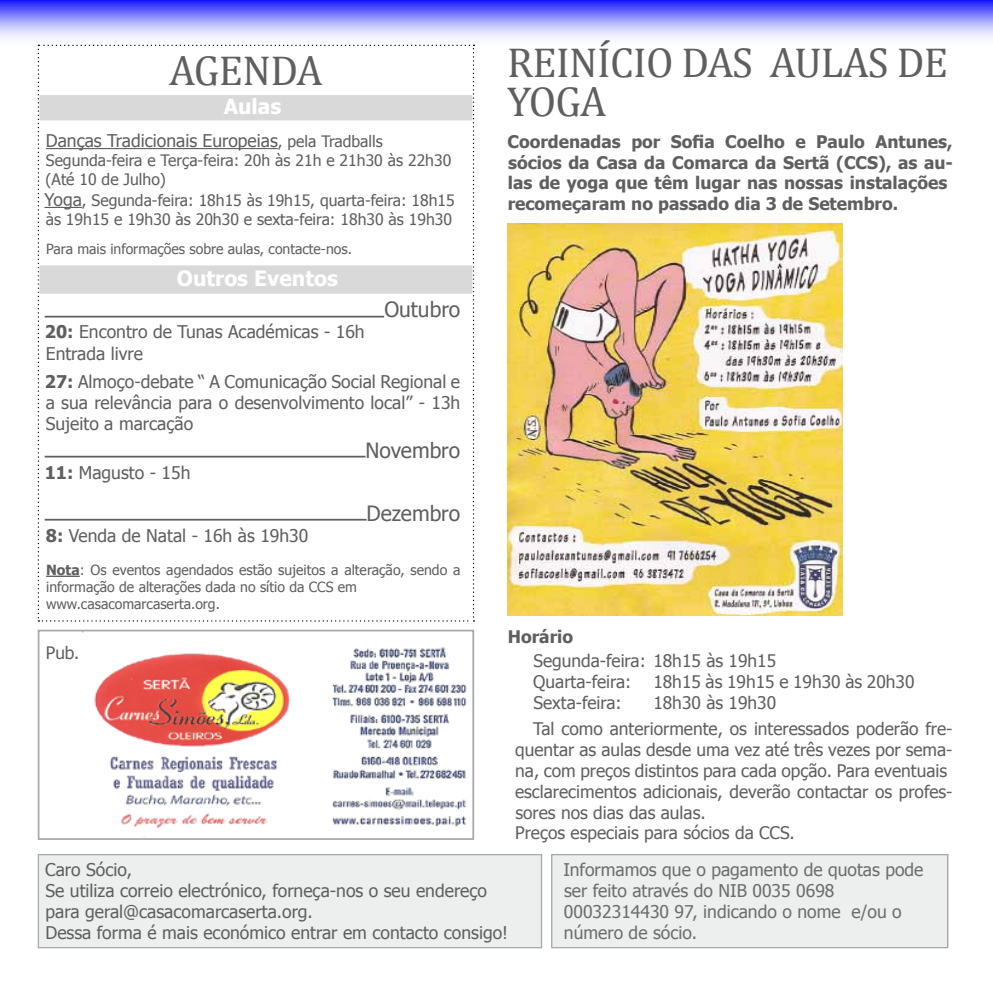
<style>
.page{position:relative;width:993px;height:993px;background:#fff}
.page>*{position:absolute;margin:0;border:0;box-sizing:border-box;transform-origin:0 0}
.t1{font:42px/38.5px "Cambria";letter-spacing:-.015em;color:#5f5f5f}
.t2{font:21px "Tahoma";color:#5f5f5f}
.t3{font:700 21px "Tahoma";color:#fff}
.t4{font:17.5px/21px "Tahoma";color:#5f5f5f}
.t5{font:17.32px/20.8px "Tahoma";color:#5f5f5f}
.t6{font:700 17.32px/20.8px "Tahoma";color:#5f5f5f}
.t7{font:17.15px "Tahoma";color:#5f5f5f}
.t8{font:15.75px/18.9px "Tahoma";color:#5f5f5f}
.t9{font:14px/16.8px "Tahoma";color:#5f5f5f}
.s1{font-size:15.75px}
.s2{font-size:17.5px}
.s3{font-weight:700}
</style>
<div class="page">
<div style="left:38px;top:854px;width:504px;height:93px;background:#edeeee"></div>
<svg style="left:0;top:0;width:992px;height:46px"></svg>
<svg style="left:38px;top:45px;width:436px;height:576px"></svg>
<div style="left:38px;top:263px;width:436px;height:32px;background:#d9d9d9;border:2px solid #fff"></div>
<hr style="left:46px;top:575px;width:34px;height:1px;background:#5f5f5f">
<div style="left:551px;top:854px;width:396px;height:93px;background:#edeeee"></div>
<div style="left:38px;top:853px;width:504px;height:94px;border:1px solid #a7a9ac"></div>
<hr style="left:45px;top:315px;width:339px;height:2px;background:#5f5f5f">
<hr style="left:45px;top:455px;width:320px;height:2px;background:#5f5f5f">
<hr style="left:45px;top:518px;width:321px;height:2px;background:#5f5f5f">
<img style="left:507px;top:223px;width:334px;height:392px">
<img style="left:82px;top:632px;width:385px;height:196px">
<div style="left:38px;top:629px;width:436px;height:210px;border:2px solid #a7a9ac"></div>
<h1 class="t1" style="left:169px;top:51px;width:155px">AGENDA</h1>
<p class="t3" style="left:223px;top:91px;width:59px">Aulas</p>
<p class="t4" style="left:46px;top:129px;width:338px">Danças Tradicionais Europeias<span class="s1">, pela Tradballs</span></p>
<p class="t8" style="left:46px;top:150px;width:407px">Segunda-feira e Terça-feira: 20h às 21h e 21h30 às 22h30 (Até 10 de Julho)</p>
<p class="t8" style="left:44px;top:190px;width:412px"><span class="s2">Yoga</span>, Segunda-feira: 18h15 às 19h15, quarta-feira: 18h15 às 19h15 e 19h30 às 20h30 e sexta-feira: 18h30 às 19h30</p>
<p class="t9" style="left:46px;top:240px;width:307px">Para mais informações sobre aulas, contacte-nos.</p>
<p class="t3" style="left:177px;top:263px;width:162px">Outros Eventos</p>
<p class="t2" style="left:384px;top:295px;width:77px">Outubro</p>
<p class="t4" style="left:45px;top:321px;width:321px"><span class="s3">20:</span> Encontro de Tunas Académicas - 16h<br>Entrada livre</p>
<p class="t4" style="left:45px;top:370px;width:417px;text-align:justify"><span class="s3">27:</span> Almoço-debate “ A Comunicação Social Regional e a sua relevância para o desenvolvimento local” - 13h Sujeito a marcação</p>
<p class="t2" style="left:365px;top:435px;width:96px">Novembro</p>
<p class="t4" style="left:45px;top:461px;width:147px"><span class="s3">11:</span> Magusto - 15h</p>
<p class="t2" style="left:366px;top:498px;width:95px">Dezembro</p>
<p class="t4" style="left:46px;top:524px;width:264px"><span class="s3">8:</span> Venda de Natal - 16h às 19h30</p>
<p class="t9" style="left:46px;top:561px;width:416px"><span class="s3">Nota</span>: Os eventos agendados estão sujeitos a alteração, sendo a informação de alterações dada no sítio da CCS em www.casacomarcaserta.org.</p>
<p class="t7" style="left:46px;top:640px;width:35px">Pub.</p>
<h1 class="t1" style="left:507px;top:44px;width:442px">REINÍCIO DAS AULAS DE<br>YOGA</h1>
<p class="t6" style="left:507px;top:130px;width:447px">Coordenadas por Sofia Coelho e Paulo Antunes, sócios da Casa da Comarca da Sertã (CCS), as au&shy;las de yoga que têm lugar nas nossas instalações recomeçaram no passado dia 3 de Setembro.</p>
<p class="t6" style="left:507px;top:625px;width:67px">Horário</p>
<p class="t5" style="left:533px;top:649px;width:244px">Segunda-feira: 18h15 às 19h15<br>Quarta-feira:<br>Sexta-feira:</p>
<p class="t5" style="left:653px;top:670px;width:262px">18h15 às 19h15 e 19h30 às 20h30<br>18h30 às 19h30</p>
<p class="t5" style="left:515px;top:717px;width:439px;text-indent:18px">Tal como anteriormente, os interessados poderão fre&shy;quentar as aulas desde uma vez até três vezes por sema&shy;na, com preços distintos para cada opção. Para eventuais esclarecimentos adicionais, deverão contactar os profes&shy;sores nos dias das aulas.<br>Preços especiais para sócios da CCS.</p>
<p class="t4" style="left:45px;top:858px;width:464px">Caro Sócio,<br>Se utiliza correio electrónico, forneça-nos o seu endereço para geral@casacomarcaserta.org.<br>Dessa forma é mais económico entrar em contacto consigo!</p>
<p class="t4" style="left:563px;top:858px;width:361px">Informamos que o pagamento de quotas pode ser feito através do NIB 0035 0698<br>00032314430 97, indicando o nome e/ou o número de sócio.</p>
</div>
